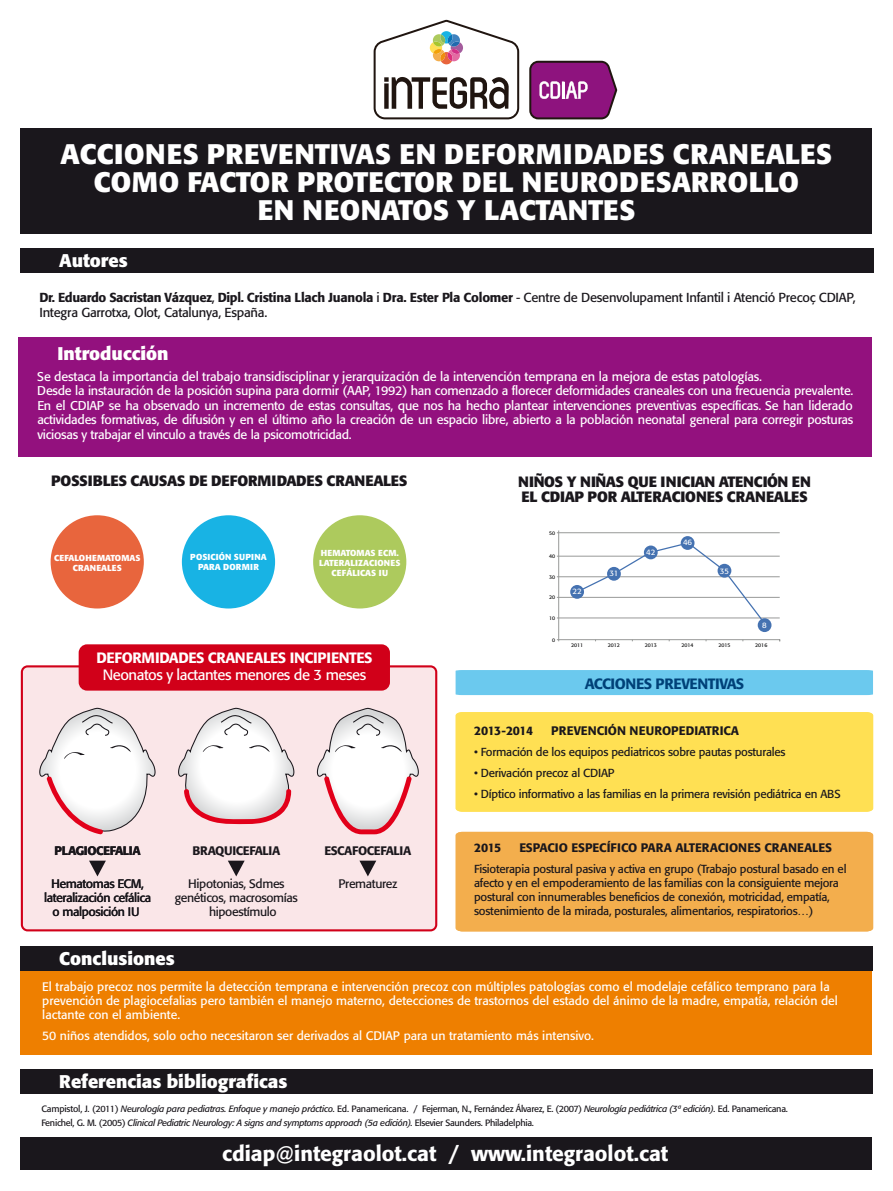
<style>
.page{position:relative;width:893px;height:1191px;background:#fff}
.page>*{position:absolute;margin:0;border:0;box-sizing:border-box;transform-origin:0 0}
.t1{font:700 28px/28px "Formata";color:#fff;text-align:center}
.t2{font:500 21px "Formata";color:#fff}
.t3{font:700 18.2px "Formata";color:#fff}
.t4{font:700 14.8px/15.4px "Formata";letter-spacing:-.01em;color:#1a171c}
.t5{font:14.8px "Formata";letter-spacing:-.03em;color:#fff}
.t6{font:500 14.8px "Formata";letter-spacing:-.03em;color:#fff}
.t7{font:500 14.8px "Formata";letter-spacing:-.03em;color:#004178}
.t8{font:12.95px/15.7px "Formata";letter-spacing:-.02em;color:#1a171c}
.t9{font:12.6px/14.3px "Formata";letter-spacing:-.02em;color:#fff}
.t10{font:12.25px/14px "Formata";color:#fff}
.t11{font:12.25px/14px "Formata";letter-spacing:-.03em;color:#1a171c;text-align:center}
.t12{font:500 12.25px "Formata";letter-spacing:-.01em;color:#1a171c}
.t13{font:500 12.25px "Formata";letter-spacing:-.03em;color:#1a171c}
.t14{font:500 12.25px "Formata";letter-spacing:-.04em;color:#1a171c}
.t15{font:11.55px/14px "Formata";letter-spacing:-.02em;color:#1a171c}
.t16{font:italic 9.1px/14px "Formata";letter-spacing:-.03em;color:#1a171c}
.t17{font:700 8.61px/10.3px "Formata";letter-spacing:.01em;color:#fff;text-align:center}
.t18{font:7.87px "Formata";color:#fff}
.t19{font:5.18px "Formata";color:#000}
.s1{font-weight:500}
.s2{font-style:normal}
</style>
<div class="page">
<div style="left:21px;top:1137px;width:851px;height:32px;background:#1a171c"></div>
<div style="left:21px;top:128px;width:851px;height:106px;background:#1a171c"></div>
<svg style="left:374px;top:20px;width:145px;height:99px"></svg>
<svg style="left:529px;top:61px;width:88px;height:58px"></svg>
<div style="left:20px;top:1068px;width:852px;height:25px;background:#1a171c"></div>
<div style="left:20px;top:970px;width:852px;height:84px;background:#ee7f00"></div>
<div style="left:20px;top:945px;width:852px;height:25px;background:#1a171c"></div>
<div style="left:18px;top:337px;width:853px;height:119px;background:#93117e"></div>
<div style="left:20px;top:248px;width:853px;height:25px;background:#1a171c"></div>
<div style="left:456px;top:832px;width:417px;height:99px;background:#f3ae4d"></div>
<div style="left:21px;top:665px;width:416px;height:266px;background:#fae6e8"></div>
<div style="left:79px;top:644px;width:311px;height:46px;background:#d10019;border-radius:8px"></div>
<svg style="left:39px;top:708px;width:117px;height:127px"></svg>
<svg style="left:175px;top:708px;width:130px;height:116px"></svg>
<svg style="left:89px;top:860px;width:17px;height:16px"></svg>
<svg style="left:228px;top:860px;width:17px;height:16px"></svg>
<svg style="left:359px;top:860px;width:17px;height:16px"></svg>
<svg style="left:316px;top:708px;width:103px;height:126px"></svg>
<hr style="left:557px;top:532px;width:223px;height:1px;background:#989998">
<hr style="left:557px;top:556px;width:223px;height:1px;background:#989998">
<hr style="left:557px;top:576px;width:223px;height:1px;background:#989998">
<hr style="left:557px;top:597px;width:223px;height:1px;background:#989998">
<hr style="left:557px;top:618px;width:223px;height:1px;background:#989998">
<hr style="left:559px;top:530px;width:1px;height:111px;background:#989998">
<svg style="left:557px;top:639px;width:224px;height:2px"></svg>
<svg style="left:575px;top:541px;width:193px;height:86px"></svg>
<div style="left:570px;top:585px;width:14px;height:14px;background:#4572b1;border-radius:50%"></div>
<div style="left:644px;top:545px;width:14px;height:14px;background:#4572b1;border-radius:50%"></div>
<div style="left:681px;top:536px;width:13px;height:14px;background:#4572b1;border-radius:50%"></div>
<div style="left:718px;top:564px;width:13px;height:13px;background:#4572b1;border-radius:50%"></div>
<div style="left:758px;top:618px;width:13px;height:14px;background:#4572b1;border-radius:50%"></div>
<div style="left:607px;top:567px;width:14px;height:13px;background:#4572b1;border-radius:50%"></div>
<div style="left:456px;top:670px;width:417px;height:25px;background:#6bc9ee"></div>
<div style="left:456px;top:712px;width:417px;height:99px;background:#ffe053"></div>
<div style="left:51px;top:515px;width:93px;height:93px;background:#e8653d;border-radius:50%"></div>
<div style="left:182px;top:515px;width:93px;height:93px;background:#18b3e4;border-radius:50%"></div>
<div style="left:313px;top:515px;width:93px;height:93px;background:#adca5d;border-radius:50%"></div>
<h1 class="t1" style="left:61px;top:140px;width:773px">ACCIONES PREVENTIVAS EN DEFORMIDADES CRANEALES<br>COMO FACTOR PROTECTOR DEL NEURODESARROLLO<br>EN NEONATOS Y LACTANTES</h1>
<h3 class="t3" style="left:59px;top:249px;width:70px">Autores</h3>
<p class="t8" style="left:39px;top:289px;width:818px"><span class="s1">Dr. Eduardo Sacristan Vázquez</span>, <span class="s1">Dipl. Cristina Llach Juanola</span> i <span class="s1">Dra. Ester Pla Colomer</span> - Centre de Desenvolupament Infantil i Atenció Precoç CDIAP,<br>Integra Garrotxa, Olot, Catalunya, España.</p>
<h3 class="t3" style="left:57px;top:342px;width:113px">Introducción</h3>
<p class="t9" style="left:37px;top:369px;width:818px">Se destaca la importancia del trabajo transidisciplinar y jerarquización de la intervención temprana en la mejora de estas patologías.<br>Desde la instauración de la posición supina para dormir (AAP, 1992) han comenzado a florecer deformidades craneales con una frecuencia prevalente.<br>En el CDIAP se ha observado un incremento de estas consultas, que nos ha hecho plantear intervenciones preventivas específicas. Se han liderado actividades formativas, de difusión y en el último año la creación de un espacio libre, abierto a la población neonatal general para corregir posturas viciosas y trabajar el vinculo a través de la psicomotricidad.</p>
<p class="t4" style="left:51px;top:473px;width:358px">POSSIBLES CAUSAS DE DEFORMIDADES CRANEALES</p>
<p class="t4" style="left:518px;top:474px;width:294px">NIÑOS Y NIÑAS QUE INICIAN ATENCIÓN EN<br>EL CDIAP POR ALTERACIONES CRANEALES</p>
<p class="t19" style="left:549px;top:529px;width:8px">50</p>
<p class="t18" style="left:683px;top:538px;width:11px">46</p>
<p class="t17" style="left:54px;top:552px;width:88px">CEFALOHEMATOMAS<br>CRANEALES</p>
<p class="t17" style="left:190px;top:551px;width:78px">POSICIÓN SUPINA<br>PARA DORMIR</p>
<p class="t17" style="left:319px;top:547px;width:83px">HEMATOMAS ECM.<br>LATERALIZACIONES<br>CEFÁLICAS IU</p>
<p class="t19" style="left:549px;top:553px;width:8px">40</p>
<p class="t19" style="left:549px;top:573px;width:8px">30</p>
<p class="t18" style="left:609px;top:568px;width:11px">31</p>
<p class="t18" style="left:646px;top:547px;width:11px">42</p>
<p class="t18" style="left:720px;top:566px;width:11px">35</p>
<p class="t19" style="left:549px;top:594px;width:8px">20</p>
<p class="t18" style="left:572px;top:586px;width:11px">22</p>
<p class="t19" style="left:549px;top:615px;width:8px">10</p>
<p class="t18" style="left:762px;top:620px;width:6px">8</p>
<p class="t19" style="left:552px;top:637px;width:5px">0</p>
<p class="t19" style="left:571px;top:642px;width:14px">2011</p>
<p class="t19" style="left:608px;top:642px;width:14px">2012</p>
<p class="t19" style="left:645px;top:642px;width:14px">2013</p>
<p class="t19" style="left:682px;top:642px;width:14px">2014</p>
<p class="t19" style="left:718px;top:642px;width:14px">2015</p>
<p class="t19" style="left:755px;top:642px;width:14px">2016</p>
<p class="t6" style="left:96px;top:649px;width:277px">DEFORMIDADES CRANEALES INCIPIENTES</p>
<p class="t5" style="left:103px;top:666px;width:265px">Neonatos y lactantes menores de 3 meses</p>
<p class="t7" style="left:585px;top:674px;width:161px">ACCIONES PREVENTIVAS</p>
<p class="t14" style="left:474px;top:723px;width:61px">2013-2014</p>
<p class="t12" style="left:551px;top:723px;width:189px">PREVENCIÓN NEUROPEDIATRICA</p>
<p class="t15" style="left:474px;top:745px;width:313px">• Formación de los equipos pediatricos sobre pautas posturales</p>
<p class="t15" style="left:474px;top:766px;width:142px">• Derivación precoz al CDIAP</p>
<p class="t15" style="left:474px;top:787px;width:368px">• Díptico informativo a las familias en la primera revisión pediátrica en ABS</p>
<p class="t13" style="left:55px;top:843px;width:88px">PLAGIOCEFALIA</p>
<p class="t11" style="left:44px;top:876px;width:109px">Hematomas ECM, lateralización cefálica o malposición IU</p>
<p class="t13" style="left:192px;top:843px;width:89px">BRAQUICEFALIA</p>
<p class="t11" style="left:188px;top:876px;width:98px">Hipotonias, Sdmes</p>
<p class="t11" style="left:175px;top:890px;width:125px">genéticos, macrosomías</p>
<p class="t11" style="left:209px;top:904px;width:69px">hipoestímulo</p>
<p class="t13" style="left:325px;top:843px;width:88px">ESCAFOCEFALIA</p>
<p class="t11" style="left:338px;top:876px;width:61px">Prematurez</p>
<p class="t12" style="left:474px;top:840px;width:29px">2015</p>
<p class="t12" style="left:519px;top:840px;width:314px">ESPACIO ESPECÍFICO PARA ALTERACIONES CRANEALES</p>
<p class="t15" style="left:474px;top:862px;width:374px">Fisioterapia postural pasiva y activa en grupo (Trabajo postural basado en el afecto y en el empoderamiento de las familias con la consiguiente mejora postural con innumerables beneficios de conexión, motricidad, empatía, sostenimiento de la mirada, posturales, alimentarios, respiratorios…)</p>
<h3 class="t3" style="left:59px;top:947px;width:117px">Conclusiones</h3>
<p class="t10" style="left:42px;top:979px;width:797px">El trabajo precoz nos permite la detección temprana e intervención precoz con múltiples patologías como el modelaje cefálico temprano para la prevención de plagiocefalias pero también el manejo materno, detecciones de trastornos del estado del ánimo de la madre, empatía, relación del lactante con el ambiente.</p>
<p class="t10" style="left:42px;top:1028px;width:553px">50 niños atendidos, solo ocho necesitaron ser derivados al CDIAP para un tratamiento más intensivo.</p>
<h3 class="t3" style="left:59px;top:1070px;width:230px">Referencias bibliograficas</h3>
<p class="t16" style="left:41px;top:1101px;width:748px"><span class="s2">Campistol, J. (2011)</span> Neurología para pediatras. Enfoque y manejo práctico. <span class="s2">Ed. Panamericana. / Fejerman, N., Fernández Álvarez, E. (2007)</span> Neurología pediátrica (3ª edición). <span class="s2">Ed. Panamericana.<br>Fenichel, G. M. (2005)</span> Clinical Pediatric Neurology: A signs and symptoms approach (5a edición). <span class="s2">Elsevier Saunders. Philadelphia.</span></p>
<h2 class="t2" style="left:222px;top:1141px;width:448px">cdiap@integraolot.cat / www.integraolot.cat</h2>
</div>
